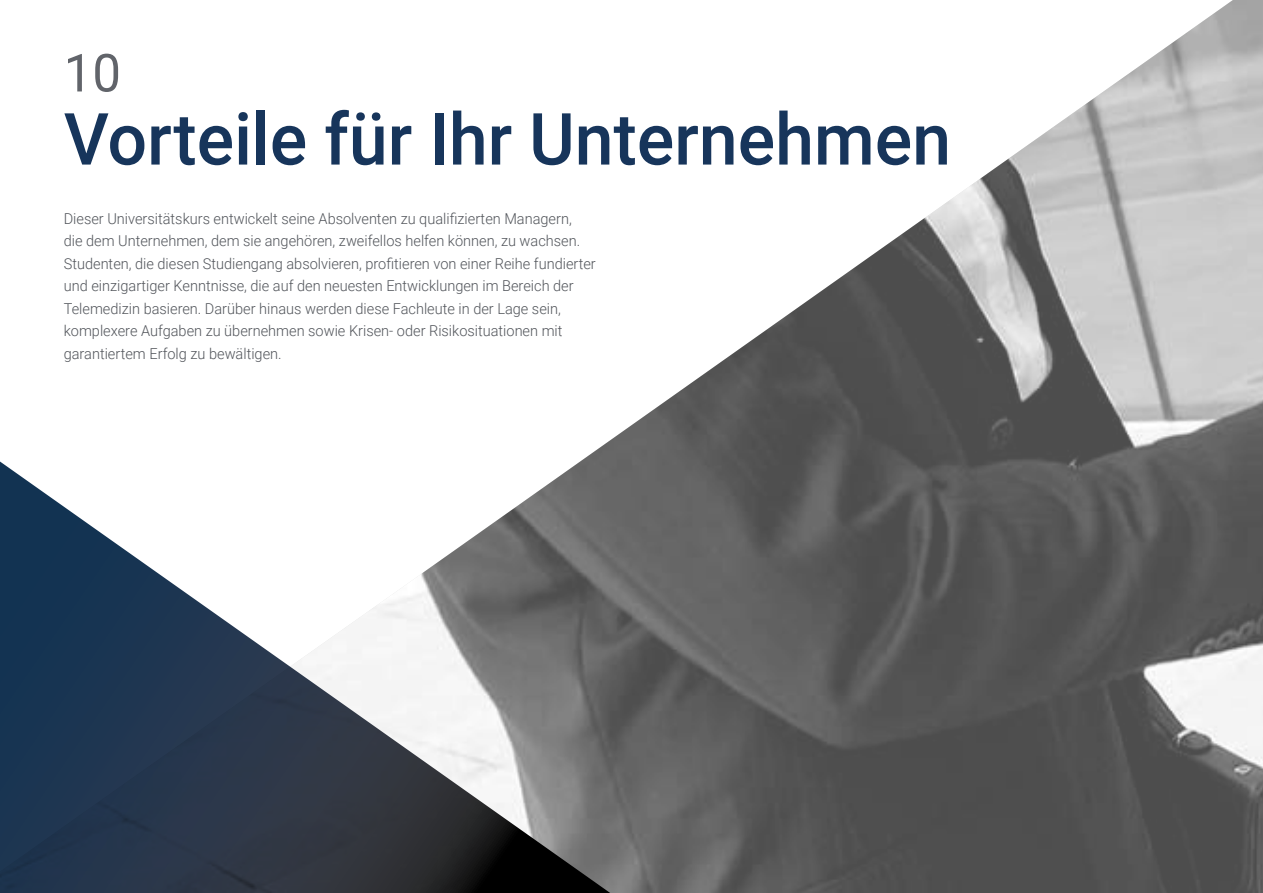
<style>
.page{position:relative;width:1263px;height:893px;background:#fff}
.page>*{position:absolute;margin:0;border:0;box-sizing:border-box;transform-origin:0 0}
.t1{font:500 72px "Roboto";color:#17355b}
.t2{font:52.5px "Roboto";color:#61646a}
.t3{font:300 15px/22.5px "Roboto";color:#52555b}
</style>
<div class="page">
<img style="left:602px;top:0;width:661px;height:893px">
<svg style="left:0;top:446px;width:640px;height:447px"></svg>
<h2 class="t2" style="left:64px;top:36px;width:59px">10</h2>
<h1 class="t1" style="left:64px;top:89px;width:889px">Vorteile für Ihr Unternehmen</h1>
<p class="t3" style="left:64px;top:207px;width:534px">Dieser Universitätskurs entwickelt seine Absolventen zu qualifizierten Managern,<br>die dem Unternehmen, dem sie angehören, zweifellos helfen können, zu wachsen.<br>Studenten, die diesen Studiengang absolvieren, profitieren von einer Reihe fundierter und einzigartiger Kenntnisse, die auf den neuesten Entwicklungen im Bereich der Telemedizin basieren. Darüber hinaus werden diese Fachleute in der Lage sein, komplexere Aufgaben zu übernehmen sowie Krisen- oder Risikosituationen mit garantiertem Erfolg zu bewältigen.</p>
</div>
